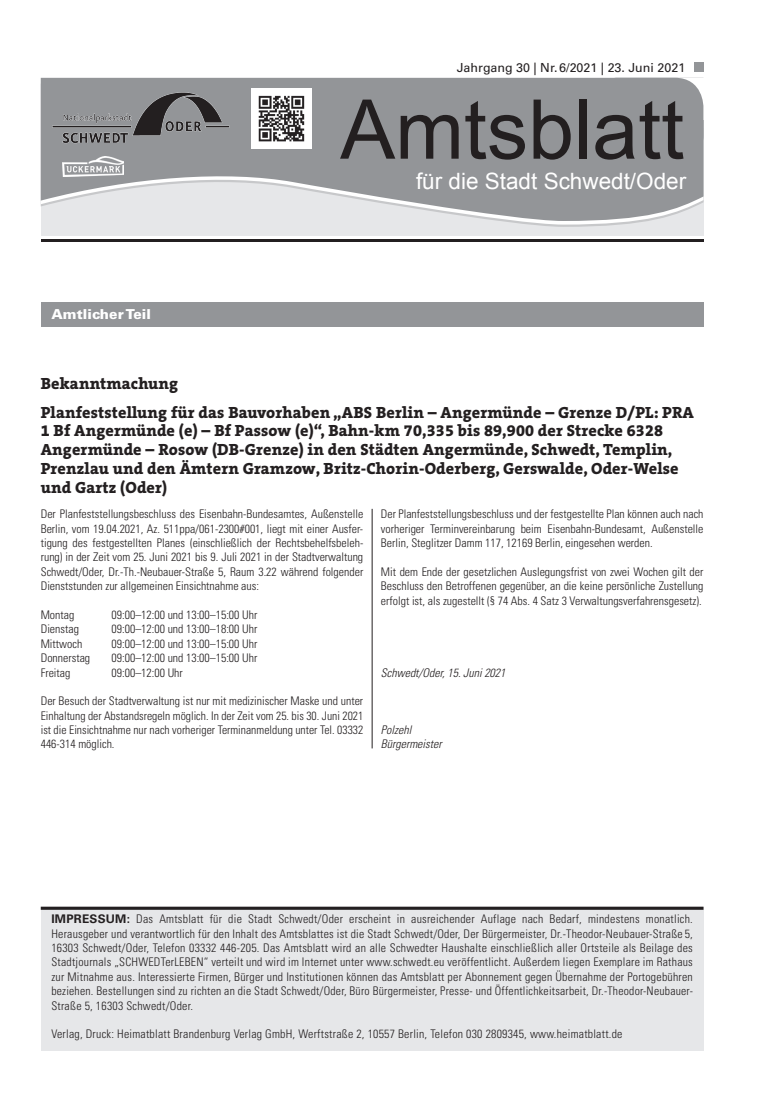
<style>
.page{position:relative;width:762px;height:1117px;background:#fff}
.page>*{position:absolute;margin:0;border:0;box-sizing:border-box;transform-origin:0 0}
.t1{font:82.5px "Arial";color:#231f20}
.t2{font:22.5px "Arial";color:#fff}
.t3{font:800 16.25px/18.8px "The Serif B W8";letter-spacing:.01em;color:#231f20}
.t4{font:900 13.75px "Univers";letter-spacing:.005em;color:#fff}
.t5{font:12.5px "Univers";color:#231f20}
.t6{font:300 condensed 11.88px/14.4px "Univers";color:#231f20;text-align:justify}
.t7{font:300 condensed 11.88px "Univers";letter-spacing:.02em;color:#231f20}
.t8{font:italic 300 condensed 11.88px/14.4px "Univers";color:#231f20}
.s1{font-weight:700;font-stretch:normal}
</style>
<div class="page">
<div style="left:41px;top:906px;width:662px;height:144px;background:#e6e7e9"></div>
<hr style="left:41px;top:906px;width:662px;height:3px;background:#231f20">
<div style="left:41px;top:128px;width:662px;height:107px;background:#e6e7e9"></div>
<svg style="left:41px;top:78px;width:662px;height:143px;fill:#939598"></svg>
<img style="left:62px;top:157px;width:61px;height:19px">
<div style="left:251px;top:88px;width:61px;height:61px;background:#fff"></div>
<img style="left:258px;top:95px;width:47px;height:47px">
<hr style="left:41px;top:239px;width:662px;height:3px;background:#231f20">
<svg style="left:680px;top:78px;width:23px;height:23px"></svg>
<div style="left:588px;top:78px;width:115px;height:86px;background:#939598;border-radius:29px"></div>
<div style="left:694px;top:62px;width:9px;height:9px;background:#939598"></div>
<img style="left:52px;top:89px;width:185px;height:59px">
<div style="left:41px;top:302px;width:662px;height:25px;background:#939598"></div>
<hr style="left:372px;top:508px;width:1px;height:240px;background:#231f20">
<p class="t4" style="left:51px;top:306px;width:101px">Amtlicher Teil</p>
<p class="t5" style="left:457px;top:60px;width:230px">Jahrgang 30 | Nr.6/2021 | 23. Juni 2021</p>
<h1 class="t1" style="left:340px;top:76px;width:345px">Amtsblatt</h1>
<h2 class="t2" style="left:416px;top:167px;width:272px">für die Stadt Schwedt/Oder</h2>
<h3 class="t3" style="left:41px;top:368px;width:655px;line-height:28.8px">Bekanntmachung<br>Planfeststellung für das Bauvorhaben „ABS Berlin – Angermünde – Grenze D/PL: PRA</h3>
<p class="t3" style="left:41px;top:421px;width:639px">1 Bf Angermünde (e) – Bf Passow (e)“, Bahn-km 70,335 bis 89,900 der Strecke 6328<br>Angermünde – Rosow (DB-Grenze) in den Städten Angermünde, Schwedt, Templin, Prenzlau und den Ämtern Gramzow, Britz-Chorin-Oderberg, Gerswalde, Oder-Welse und Gartz (Oder)</p>
<p class="t6" style="left:41px;top:506px;width:324px">Der Planfeststellungsbeschluss des Eisenbahn-Bundesamtes, Außenstelle Berlin, vom 19.04.2021, Az. 511ppa/061-2300#001, liegt mit einer Ausfer&shy;tigung des festgestellten Planes (einschließlich der Rechtsbehelfsbeleh&shy;rung) in der Zeit vom 25. Juni 2021 bis 9. Juli 2021 in der Stadtverwaltung Schwedt/Oder, Dr.-Th.-Neubauer-Straße 5, Raum 3.22 während folgender Dienststunden zur allgemeinen Einsichtnahme aus:</p>
<p class="t6" style="left:41px;top:607px;width:35px">Montag</p>
<p class="t6" style="left:112px;top:607px;width:147px">09:00–12:00 und 13:00–15:00 Uhr</p>
<p class="t6" style="left:41px;top:622px;width:40px">Dienstag</p>
<p class="t6" style="left:112px;top:622px;width:147px">09:00–12:00 und 13:00–18:00 Uhr</p>
<p class="t6" style="left:41px;top:636px;width:43px">Mittwoch</p>
<p class="t6" style="left:112px;top:636px;width:147px">09:00–12:00 und 13:00–15:00 Uhr</p>
<p class="t6" style="left:41px;top:650px;width:51px">Donnerstag</p>
<p class="t6" style="left:112px;top:650px;width:147px">09:00–12:00 und 13:00–15:00 Uhr</p>
<p class="t6" style="left:41px;top:665px;width:31px">Freitag</p>
<p class="t6" style="left:112px;top:665px;width:73px">09:00–12:00 Uhr</p>
<p class="t6" style="left:41px;top:693px;width:324px">Der Besuch der Stadtverwaltung ist nur mit medizinischer Maske und unter Einhaltung der Abstandsregeln möglich. In der Zeit vom 25. bis 30. Juni 2021 ist die Einsichtnahme nur nach vorheriger Terminanmeldung unter Tel. 03332<br>446-314 möglich.</p>
<p class="t6" style="left:381px;top:506px;width:324px">Der Planfeststellungsbeschluss und der festgestellte Plan können auch nach vorheriger Terminvereinbarung beim Eisenbahn-Bundesamt, Außenstelle Berlin, Steglitzer Damm 117, 12169 Berlin, eingesehen werden.</p>
<p class="t6" style="left:381px;top:564px;width:324px">Mit dem Ende der gesetzlichen Auslegungsfrist von zwei Wochen gilt der Beschluss den Betroffenen gegenüber, an die keine persönliche Zustellung erfolgt ist, als zugestellt (§ 74 Abs. 4 Satz 3 Verwaltungsverfahrensgesetz).</p>
<p class="t8" style="left:381px;top:665px;width:126px">Schwedt/Oder, 15. Juni 2021</p>
<p class="t8" style="left:381px;top:722px;width:62px">Polzehl<br>Bürgermeister</p>
<p class="t6" style="left:51px;top:911px;width:643px"><span class="s1">IMPRESSUM:</span> Das Amtsblatt für die Stadt Schwedt/Oder erscheint in ausreichender Auflage nach Bedarf, mindestens monatlich.<br>Herausgeber und verantwortlich für den Inhalt des Amtsblattes ist die Stadt Schwedt/Oder, Der Bürgermeister, Dr.-Theodor-Neubauer-Straße 5, 16303 Schwedt/Oder, Telefon 03332 446-205. Das Amtsblatt wird an alle Schwedter Haushalte einschließlich aller Ortsteile als Beilage des Stadtjournals „SCHWEDTerLEBEN“ verteilt und wird im Internet unter www.schwedt.eu veröffentlicht. Außerdem liegen Exemplare im Rathaus zur Mitnahme aus. Interessierte Firmen, Bürger und Institutionen können das Amtsblatt per Abonnement gegen Übernahme der Portogebühren beziehen. Bestellungen sind zu richten an die Stadt Schwedt/Oder, Büro Bürgermeister, Presse- und Öffentlichkeitsarbeit, Dr.-Theodor-Neubauer-Straße 5, 16303 Schwedt/Oder.</p>
<p class="t7" style="left:51px;top:1026px;width:573px">Verlag, Druck: Heimatblatt Brandenburg Verlag GmbH, Werftstraße 2, 10557 Berlin, Telefon 030 2809345, www.heimatblatt.de</p>
</div>
